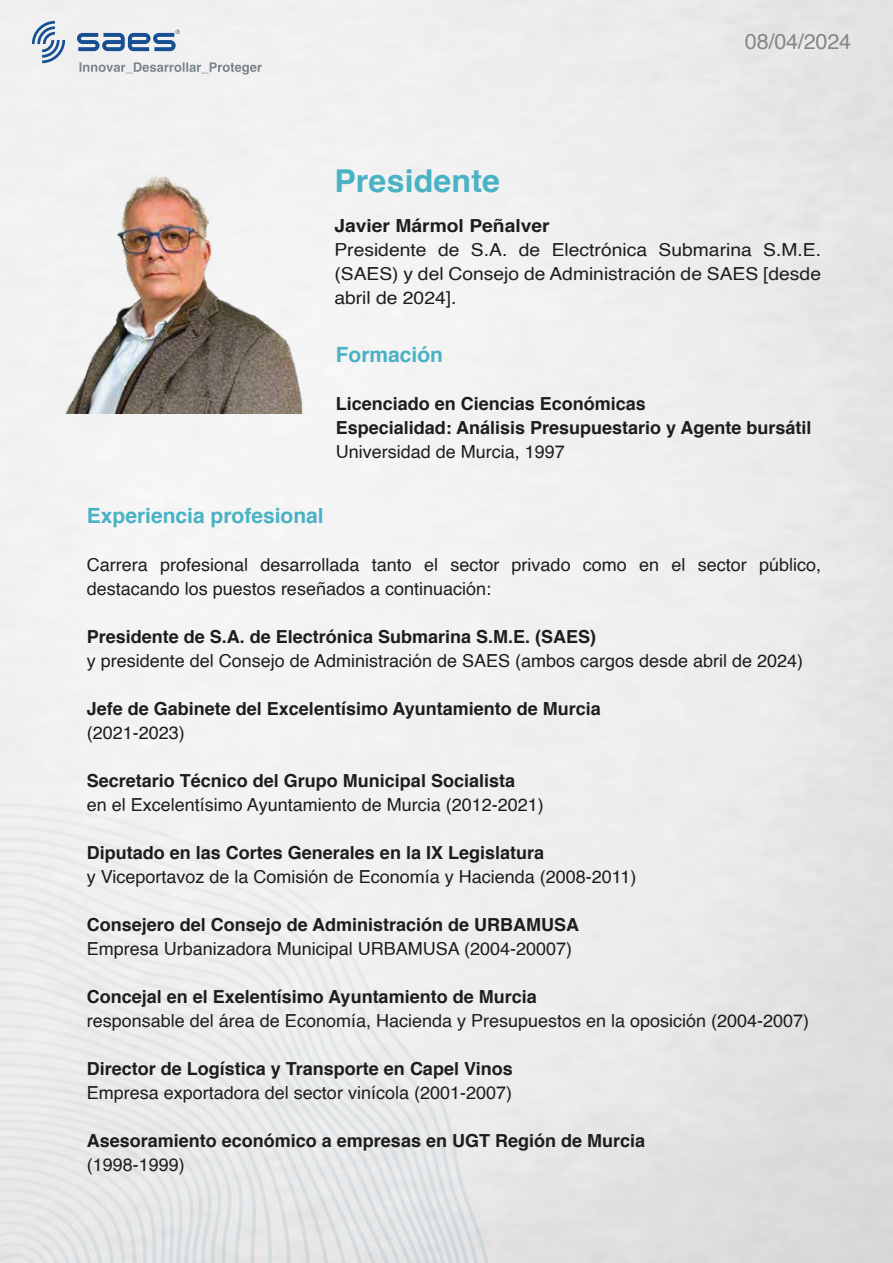
<style>
.page{position:relative;width:893px;height:1263px;background:#fff}
.page>*{position:absolute;margin:0;border:0;box-sizing:border-box;transform-origin:0 0}
.t1{font:700 31.5px "Helvetica";letter-spacing:.005em;color:#49b2c4}
.t2{font:21.6px "Helvetica";letter-spacing:-.01em;color:#878787}
.t3{font:700 21px "Helvetica";color:#49b2c4}
.t4{font:18px/24px "Helvetica";color:#1d1d1b}
.t5{font:700 18px/24px "Helvetica";color:#1d1d1b}
.t6{font:18px/24px "Helvetica";color:#1d1d1b;text-align:justify;scale:1.07 1}
.t7{font:700 18px "Helvetica";color:#1d1d1b;scale:1.07 1}
</style>
<div class="page">
<img style="left:0;top:0;width:893px;height:1263px">
<svg style="left:32px;top:21px;width:230px;height:54px"></svg>
<svg style="left:0;top:803px;width:490px;height:460px"></svg>
<img style="left:20px;top:110px;width:293px;height:303px">
<p class="t2" style="left:745px;top:25px;width:108px">08/04/2024</p>
<h1 class="t1" style="left:334px;top:155px;width:167px">Presidente</h1>
<p class="t7" style="left:334px;top:211px;width:203px">Javier Mármol Peñalver</p>
<p class="t6" style="left:334px;top:239px;width:456px">Presidente de S.A. de Electrónica Submarina S.M.E. (SAES) y del Consejo de Administración de SAES [desde abril de 2024].</p>
<p class="t3" style="left:336px;top:338px;width:109px">Formación</p>
<p class="t5" style="left:336px;top:392px;width:477px">Licenciado en Ciencias Económicas<br>Especialidad: Análisis Presupuestario y Agente bursátil</p>
<p class="t4" style="left:336px;top:441px;width:231px">Universidad de Murcia, 1997</p>
<p class="t3" style="left:87px;top:499px;width:238px">Experiencia profesional</p>
<p class="t4" style="left:87px;top:553px;width:736px">Carrera profesional desarrollada tanto el sector privado como en el sector público, destacando los puestos reseñados a continuación:</p>
<p class="t5" style="left:87px;top:625px;width:511px">Presidente de S.A. de Electrónica Submarina S.M.E. (SAES)</p>
<p class="t4" style="left:87px;top:649px;width:718px">y presidente del Consejo de Administración de SAES (ambos cargos desde abril de 2024)</p>
<p class="t5" style="left:87px;top:697px;width:515px">Jefe de Gabinete del Excelentísimo Ayuntamiento de Murcia</p>
<p class="t4" style="left:87px;top:721px;width:100px">(2021-2023)</p>
<p class="t5" style="left:87px;top:769px;width:430px">Secretario Técnico del Grupo Municipal Socialista</p>
<p class="t4" style="left:87px;top:793px;width:458px">en el Excelentísimo Ayuntamiento de Murcia (2012-2021)</p>
<p class="t5" style="left:87px;top:841px;width:459px">Diputado en las Cortes Generales en la IX Legislatura</p>
<p class="t4" style="left:87px;top:865px;width:551px">y Viceportavoz de la Comisión de Economía y Hacienda (2008-2011)</p>
<p class="t5" style="left:87px;top:913px;width:494px">Consejero del Consejo de Administración de URBAMUSA</p>
<p class="t4" style="left:87px;top:937px;width:487px">Empresa Urbanizadora Municipal URBAMUSA (2004-20007)</p>
<p class="t5" style="left:87px;top:985px;width:451px">Concejal en el Exelentísimo Ayuntamiento de Murcia</p>
<p class="t4" style="left:87px;top:1009px;width:724px">responsable del área de Economía, Hacienda y Presupuestos en la oposición (2004-2007)</p>
<p class="t5" style="left:87px;top:1057px;width:427px">Director de Logística y Transporte en Capel Vinos</p>
<p class="t4" style="left:87px;top:1081px;width:427px">Empresa exportadora del sector vinícola (2001-2007)</p>
<p class="t5" style="left:87px;top:1129px;width:560px">Asesoramiento económico a empresas en UGT Región de Murcia</p>
<p class="t4" style="left:87px;top:1153px;width:100px">(1998-1999)</p>
</div>
